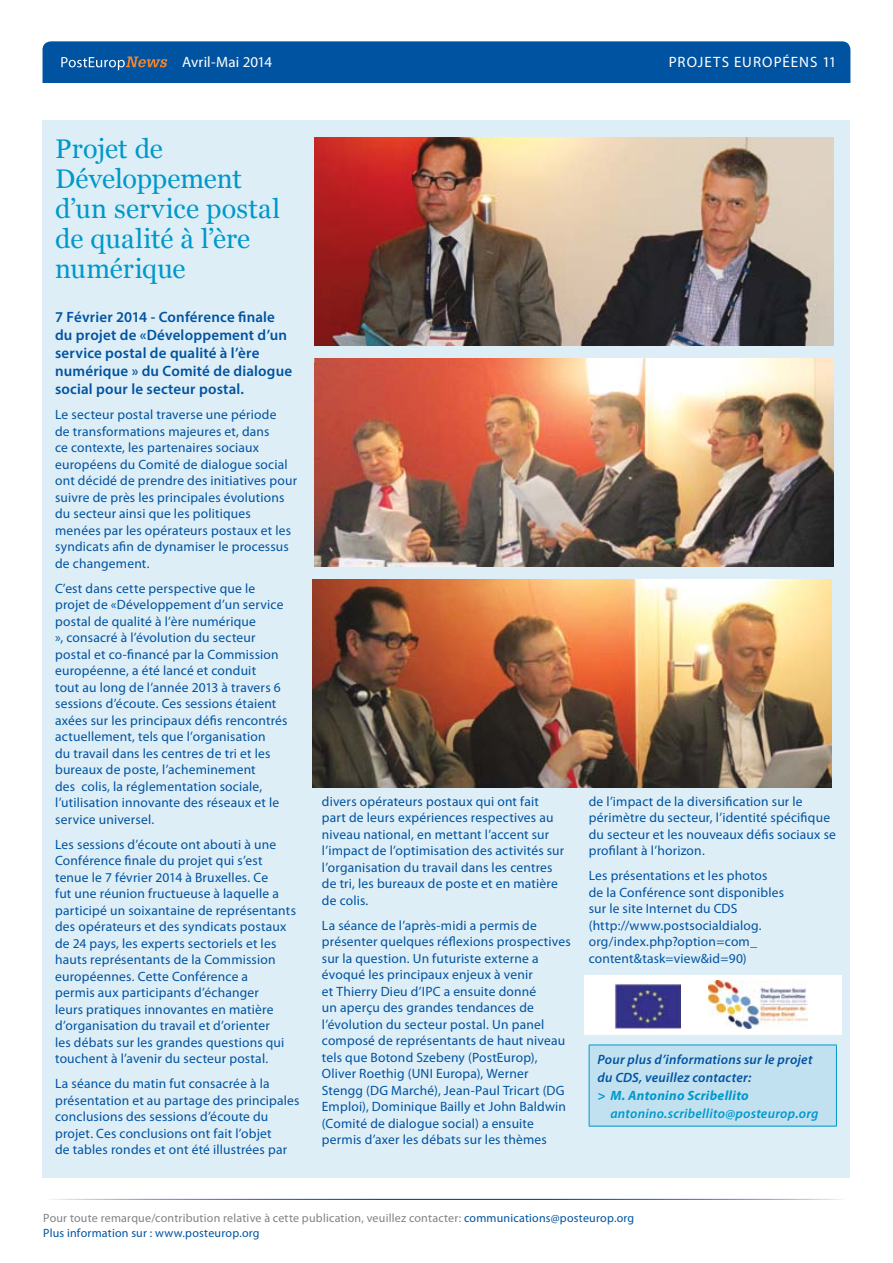
<style>
.page{position:relative;width:893px;height:1263px;background:#fff}
.page>*{position:absolute;margin:0;border:0;box-sizing:border-box;transform-origin:0 0}
.t1{font:27px/30px "Georgia";letter-spacing:-.005em;color:#0098cb}
.t2{font:600 15px/18px "Myriad Pro";letter-spacing:.015em;color:#0053a1}
.t3{font:15px "Myriad Pro";letter-spacing:.055em;color:#fff}
.t4{font:15px "Myriad Pro";letter-spacing:.005em;color:#fff}
.t5{font:13.5px/16.5px "Myriad Pro";letter-spacing:.015em;color:#0053a1}
.t6{font:italic 600 13.5px/18px "Myriad Pro";letter-spacing:.02em;color:#0053a1}
.t7{font:italic 600 13.5px "Myriad Pro";letter-spacing:.02em;color:#0098cb}
.t8{font:italic 700 13.5px "Myriad Pro";letter-spacing:.02em;color:#0098cb}
.t9{font:12px/15px "Myriad Pro";letter-spacing:.015em;color:#808285}
.s1{color:#0053a1}
</style>
<div class="page">
<div style="left:43px;top:41px;width:807px;height:57px;background:#0053a1;border-radius:9px"></div>
<div style="left:37px;top:83px;width:823px;height:17px;background:#fff"></div>
<svg style="left:61px;top:56px;width:106px;height:14px"></svg>
<div style="left:42px;top:120px;width:808px;height:1058px;background:#deeef6"></div>
<div style="left:589px;top:1045px;width:247px;height:81px;background:#c2e1f0"></div>
<hr style="left:589px;top:1044px;width:248px;height:1px;background:#0098cb">
<hr style="left:589px;top:1045px;width:1px;height:81px;background:#0098cb">
<hr style="left:836px;top:1045px;width:1px;height:81px;background:#0098cb">
<hr style="left:589px;top:1126px;width:248px;height:1px;background:#0098cb">
<div style="left:584px;top:975px;width:257px;height:59px;background:#fff"></div>
<img style="left:315px;top:137px;width:518px;height:209px">
<img style="left:614px;top:984px;width:66px;height:44px">
<img style="left:708px;top:981px;width:100px;height:48px">
<img style="left:315px;top:358px;width:518px;height:209px">
<img style="left:313px;top:579px;width:519px;height:208px">
<p class="t4" style="left:182px;top:54px;width:92px">Avril-Mai 2014</p>
<p class="t3" style="left:669px;top:54px;width:169px">PROJETS EUROPÉENS 11</p>
<h1 class="t1" style="left:55px;top:134px;width:226px">Projet de<br>Développement d’un service postal de qualité à l’ère numérique</h1>
<p class="t2" style="left:55px;top:308px;width:239px">7 Février 2014 - Conférence finale du projet de «Développement d’un service postal de qualité à l’ère numérique » du Comité de dialogue social pour le secteur postal.</p>
<p class="t5" style="left:55px;top:407px;width:243px">Le secteur postal traverse une période<br>de transformations majeures et, dans<br>ce contexte, les partenaires sociaux européens du Comité de dialogue social ont décidé de prendre des initiatives pour suivre de près les principales évolutions du secteur ainsi que les politiques menées par les opérateurs postaux et les syndicats afin de dynamiser le processus de changement.</p>
<p class="t5" style="left:55px;top:580px;width:234px">C’est dans cette perspective que le projet de «Développement d’un service postal de qualité à l’ère numérique<br>», consacré à l’évolution du secteur postal et co-financé par la Commission européenne, a été lancé et conduit<br>tout au long de l’année 2013 à travers 6 sessions d’écoute. Ces sessions étaient axées sur les principaux défis rencontrés actuellement, tels que l’organisation<br>du travail dans les centres de tri et les bureaux de poste, l’acheminement<br>des colis, la réglementation sociale, l’utilisation innovante des réseaux et le service universel.</p>
<p class="t5" style="left:55px;top:836px;width:242px">Les sessions d’écoute ont abouti à une Conférence finale du projet qui s’est tenue le 7 février 2014 à Bruxelles. Ce<br>fut une réunion fructueuse à laquelle a participé un soixantaine de représentants des opérateurs et des syndicats postaux de 24 pays, les experts sectoriels et les hauts représentants de la Commission européennes. Cette Conférence a<br>permis aux participants d’échanger<br>leurs pratiques innovantes en matière d’organisation du travail et d’orienter<br>les débats sur les grandes questions qui touchent à l’avenir du secteur postal.</p>
<p class="t5" style="left:55px;top:1076px;width:246px">La séance du matin fut consacrée à la présentation et au partage des principales conclusions des sessions d’écoute du projet. Ces conclusions ont fait l’objet<br>de tables rondes et ont été illustrées par</p>
<p class="t5" style="left:322px;top:793px;width:244px">divers opérateurs postaux qui ont fait part de leurs expériences respectives au niveau national, en mettant l’accent sur l’impact de l’optimisation des activités sur l’organisation du travail dans les centres de tri, les bureaux de poste et en matière de colis.</p>
<p class="t5" style="left:322px;top:917px;width:250px">La séance de l’après-midi a permis de présenter quelques réflexions prospectives sur la question. Un futuriste externe a évoqué les principaux enjeux à venir<br>et Thierry Dieu d’IPC a ensuite donné<br>un aperçu des grandes tendances de l’évolution du secteur postal. Un panel composé de représentants de haut niveau tels que Botond Szebeny (PostEurop), Oliver Roethig (UNI Europa), Werner Stengg (DG Marché), Jean-Paul Tricart (DG Emploi), Dominique Bailly et John Baldwin (Comité de dialogue social) a ensuite permis d’axer les débats sur les thèmes</p>
<p class="t5" style="left:589px;top:793px;width:249px">de l’impact de la diversification sur le périmètre du secteur, l’identité spécifique du secteur et les nouveaux défis sociaux se profilant à l’horizon.</p>
<p class="t5" style="left:589px;top:868px;width:197px">Les présentations et les photos de la Conférence sont disponibles sur le site Internet du CDS (http://www.postsocialdialog. org/index.php?option=com_ content&amp;task=view&amp;id=90)</p>
<p class="t6" style="left:598px;top:1050px;width:216px">Pour plus d’informations sur le projet du CDS, veuillez contacter:</p>
<p class="t8" style="left:598px;top:1086px;width:153px">&gt; M. Antonino Scribellito</p>
<p class="t7" style="left:610px;top:1106px;width:210px">antonino.scribellito@posteurop.org</p>
<p class="t9" style="left:43px;top:1211px;width:593px">Pour toute remarque/contribution relative à cette publication, veuillez contacter: <span class="s1">communications@posteurop.org<br>Plus information sur : www.posteurop.org</span></p>
</div>
